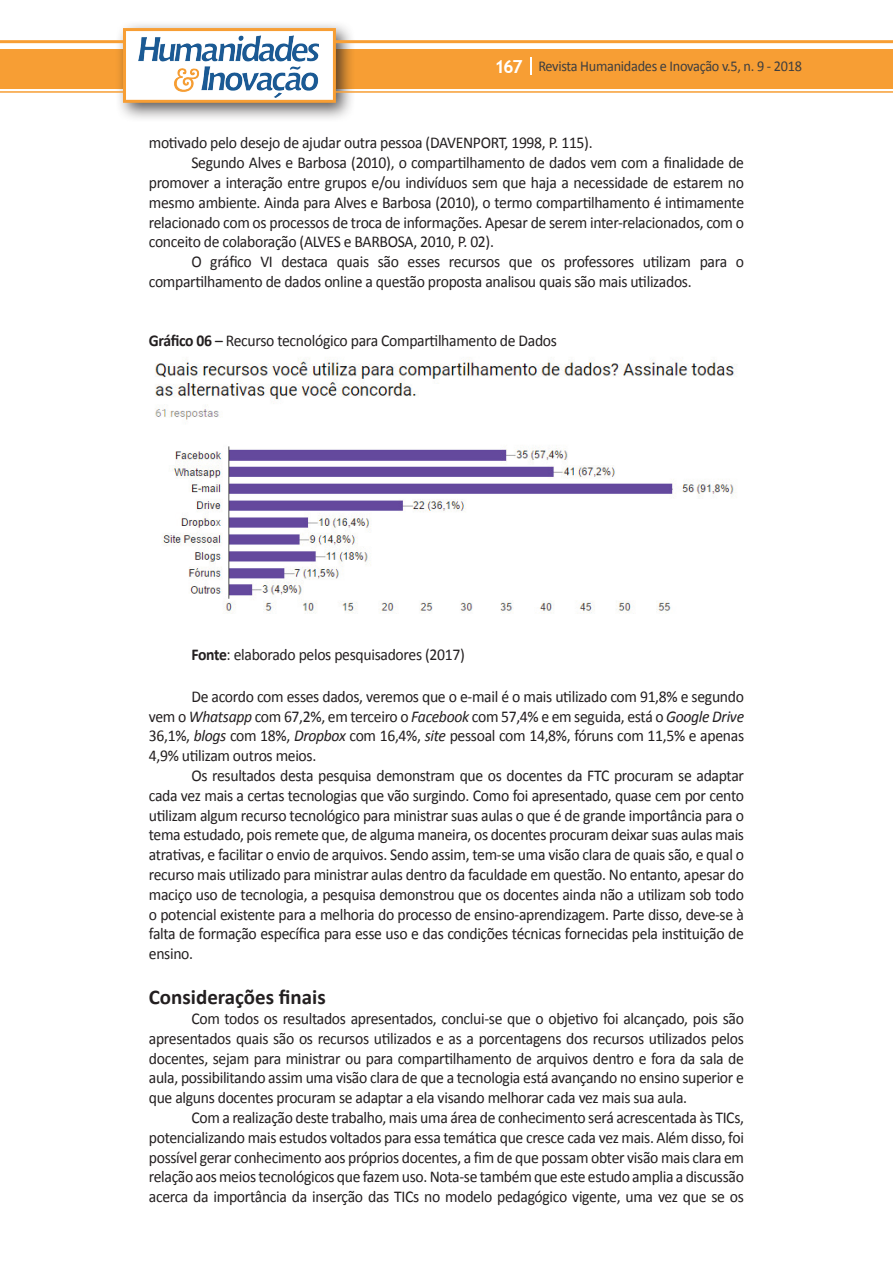
<style>
.page{position:relative;width:893px;height:1263px;background:#fff}
.page>*{position:absolute;margin:0;border:0;box-sizing:border-box;transform-origin:0 0}
.t1{font:700 21px "Calibri";color:#231f20}
.t2{font:16.5px/19.8px "Calibri";letter-spacing:-.02em;color:#231f20;text-align:justify;scale:.95 1}
.t3{font:15px "Calibri";letter-spacing:-.02em;color:#3e3e3f;scale:.95 1}
.s1{font-family:"Trebuchet MS";font-weight:700;font-size:18px;color:#fff}
.s2{font-weight:700}
.s3{font-style:italic}
</style>
<div class="page">
<div style="left:441px;top:49px;width:452px;height:39px;background:#f79e34"></div>
<div style="left:333px;top:49px;width:108px;height:39px;background:#f79e34"></div>
<div style="left:0;top:49px;width:124px;height:39px;background:#f79e34"></div>
<svg style="left:530px;top:57px;width:2px;height:18px"></svg>
<div style="left:115px;top:20px;width:241px;height:103px;background:#231f20;opacity:.75"></div>
<div style="left:125px;top:30px;width:209px;height:71px;background:#fff"></div>
<img style="left:138px;top:35px;width:181px;height:62px">
<div style="left:123px;top:28px;width:213px;height:75px;border:3px solid #f79e34"></div>
<hr style="left:0;top:40px;width:124px;height:3px;background:#f79e34">
<hr style="left:0;top:91px;width:124px;height:2px;background:#f79e34">
<hr style="left:333px;top:40px;width:560px;height:3px;background:#f79e34">
<hr style="left:333px;top:91px;width:560px;height:2px;background:#f79e34">
<img style="left:155px;top:357px;width:582px;height:257px">
<p class="t3" style="left:495px;top:57px;width:325px"><span class="s1">167</span> Revista Humanidades e Inovação v.5, n. 9 - 2018</p>
<p class="t2" style="left:149px;top:133px;width:469px">motivado pelo desejo de ajudar outra pessoa (DAVENPORT, 1998, P. 115).</p>
<p class="t2" style="left:191px;top:153px;width:583px">Segundo Alves e Barbosa (2010), o compartilhamento de dados vem com a finalidade de</p>
<p class="t2" style="left:149px;top:173px;width:628px">promover a interação entre grupos e/ou indivíduos sem que haja a necessidade de estarem no</p>
<p class="t2" style="left:149px;top:193px;width:628px">mesmo ambiente. Ainda para Alves e Barbosa (2010), o termo compartilhamento é intimamente</p>
<p class="t2" style="left:149px;top:212px;width:628px">relacionado com os processos de troca de informações. Apesar de serem inter-relacionados, com o</p>
<p class="t2" style="left:149px;top:232px;width:365px">conceito de colaboração (ALVES e BARBOSA, 2010, P. 02).</p>
<p class="t2" style="left:191px;top:252px;width:583px">O gráfico VI destaca quais são esses recursos que os professores utilizam para o</p>
<p class="t2" style="left:149px;top:272px;width:573px">compartilhamento de dados online a questão proposta analisou quais são mais utilizados.</p>
<p class="t2" style="left:149px;top:331px;width:431px"><span class="s2">Gráfico 06</span> – Recurso tecnológico para Compartilhamento de Dados</p>
<p class="t2" style="left:191px;top:645px;width:289px"><span class="s2">Fonte</span>: elaborado pelos pesquisadores (2017)</p>
<p class="t2" style="left:149px;top:686px;width:628px;text-indent:43px">De acordo com esses dados, veremos que o e-mail é o mais utilizado com 91,8% e segundo vem o <span class="s3">Whatsapp</span> com 67,2%, em terceiro o <span class="s3">Facebook</span> com 57,4% e em seguida, está o <span class="s3">Google Drive </span>36,1%, <span class="s3">blogs</span> com 18%, <span class="s3">Dropbox</span> com 16,4%, <span class="s3">site</span> pessoal com 14,8%, fóruns com 11,5% e apenas 4,9% utilizam outros meios.</p>
<p class="t2" style="left:149px;top:766px;width:628px;text-indent:43px">Os resultados desta pesquisa demonstram que os docentes da FTC procuram se adaptar cada vez mais a certas tecnologias que vão surgindo. Como foi apresentado, quase cem por cento utilizam algum recurso tecnológico para ministrar suas aulas o que é de grande importância para o tema estudado, pois remete que, de alguma maneira, os docentes procuram deixar suas aulas mais atrativas, e facilitar o envio de arquivos. Sendo assim, tem-se uma visão clara de quais são, e qual o recurso mais utilizado para ministrar aulas dentro da faculdade em questão. No entanto, apesar do maciço uso de tecnologia, a pesquisa demonstrou que os docentes ainda não a utilizam sob todo o potencial existente para a melhoria do processo de ensino-aprendizagem. Parte disso, deve-se à falta de formação específica para esse uso e das condições técnicas fornecidas pela instituição de ensino.</p>
<p class="t1" style="left:149px;top:984px;width:178px">Considerações finais</p>
<p class="t2" style="left:149px;top:1009px;width:628px;text-indent:43px">Com todos os resultados apresentados, conclui-se que o objetivo foi alcançado, pois são apresentados quais são os recursos utilizados e as a porcentagens dos recursos utilizados pelos docentes, sejam para ministrar ou para compartilhamento de arquivos dentro e fora da sala de aula, possibilitando assim uma visão clara de que a tecnologia está avançando no ensino superior e que alguns docentes procuram se adaptar a ela visando melhorar cada vez mais sua aula.</p>
<p class="t2" style="left:149px;top:1108px;width:628px;text-indent:43px">Com a realização deste trabalho, mais uma área de conhecimento será acrescentada às TICs, potencializando mais estudos voltados para essa temática que cresce cada vez mais. Além disso, foi possível gerar conhecimento aos próprios docentes, a fim de que possam obter visão mais clara em relação aos meios tecnológicos que fazem uso. Nota-se também que este estudo amplia a discussão acerca da importância da inserção das TICs no modelo pedagógico vigente, uma vez que se os</p>
</div>
